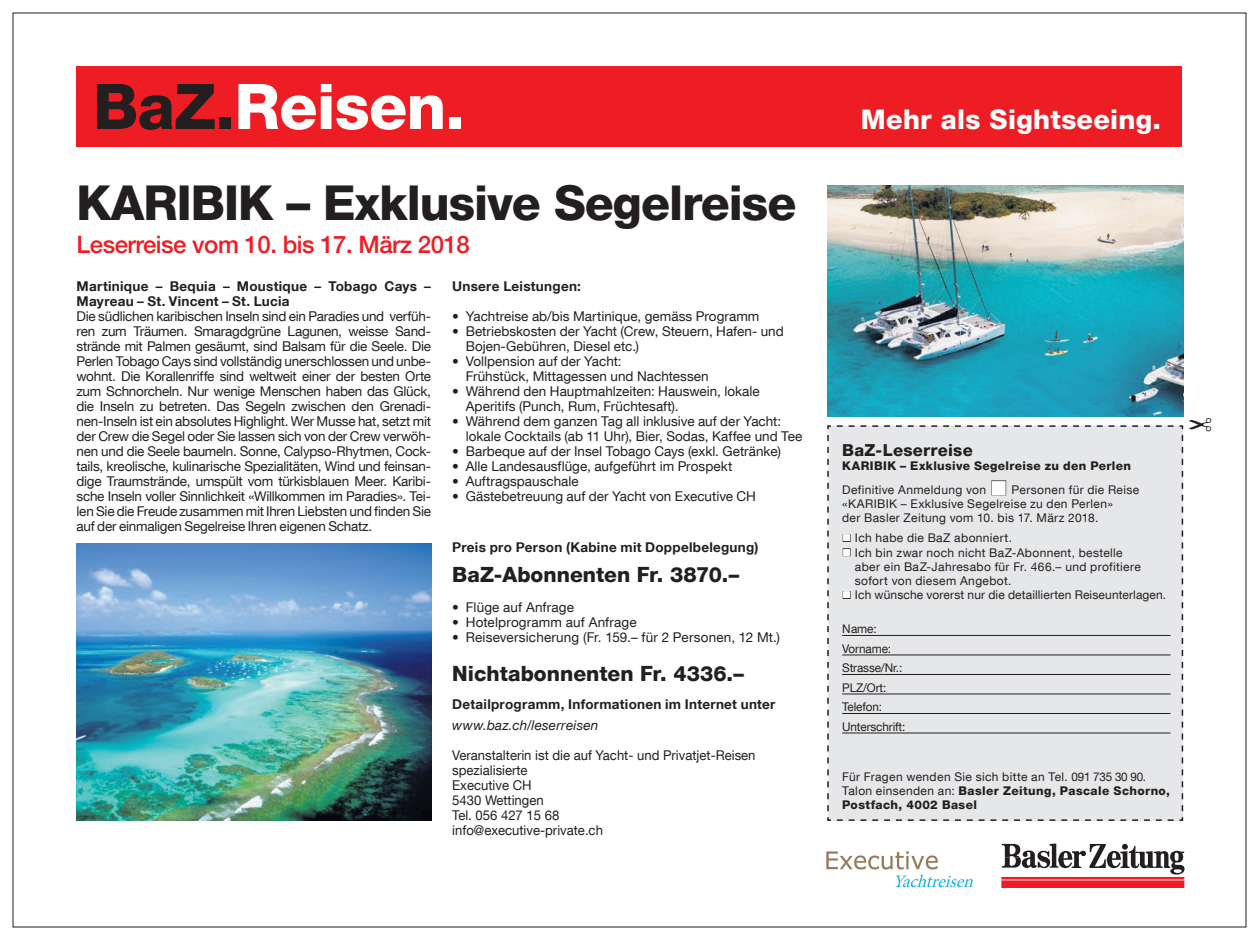
<style>
.page{position:relative;width:1259px;height:940px;background:#fff}
.page>*{position:absolute;margin:0;border:0;box-sizing:border-box;transform-origin:0 0}
.t1{font:800 63px "Helvetica Neue LT Com";letter-spacing:-.015em;color:#fff}
.t2{font:800 48px "Helvetica Neue LT Com";letter-spacing:-.02em;color:#231f20}
.t3{font:800 27px "Helvetica Neue LT Com";letter-spacing:.01em;color:#fff}
.t4{font:500 24px "Helvetica Neue";letter-spacing:-.02em;color:#ee1d23}
.t5{font:800 21px "Helvetica Neue LT Com";color:#231f20}
.t6{font:800 16.5px "Helvetica Neue LT Com";letter-spacing:.015em;color:#231f20}
.t7{font:13.5px/15px "Helvetica Neue LT Com";color:#231f20}
.t8{font:700 13.5px/15px "Helvetica Neue LT Com";letter-spacing:.02em;color:#231f20}
.t9{font:italic 13.5px "Helvetica Neue LT Com";letter-spacing:.02em;color:#231f20}
.t10{font:12px/14.2px "Helvetica Neue LT Com";letter-spacing:.03em;color:#231f20}
.t11{font:12px/19.5px "Helvetica Neue LT Com";letter-spacing:-.01em;color:#231f20}
.t12{font:12px "Helvetica Neue LT Com";letter-spacing:.01em;color:#231f20}
.s1{color:#231f20}
.s2{font-weight:800}
.s3{color:#fff}
</style>
<div class="page">
<div style="left:1001px;top:877px;width:183px;height:2px;border:1px solid #ee1d23"></div>
<div style="left:1002px;top:881px;width:181px;height:6px;background:#ee1d23"></div>
<div style="left:1001px;top:880px;width:183px;height:7px;border:1px solid #ee1d23"></div>
<svg style="left:1001px;top:843px;width:183px;height:32px"></svg>
<div style="left:77px;top:66px;width:1105px;height:81px;background:#ee1d23"></div>
<div style="left:827px;top:425px;width:357px;height:396px;background:#e6e7e9"></div>
<hr style="left:842px;top:635px;width:328px;height:1px;background:#231f20">
<hr style="left:842px;top:654px;width:328px;height:1px;background:#231f20">
<hr style="left:842px;top:674px;width:328px;height:1px;background:#231f20">
<hr style="left:842px;top:693px;width:328px;height:1px;background:#231f20">
<hr style="left:842px;top:713px;width:328px;height:1px;background:#231f20">
<hr style="left:842px;top:732px;width:328px;height:1px;background:#231f20">
<div style="left:991px;top:480px;width:15px;height:15px;border:1px solid #231f20"></div>
<div style="left:842px;top:534px;width:8px;height:8px;border:1px solid #231f20"></div>
<div style="left:842px;top:548px;width:8px;height:8px;border:1px solid #231f20"></div>
<div style="left:842px;top:591px;width:8px;height:8px;border:1px solid #231f20"></div>
<img style="left:77px;top:543px;width:354px;height:278px">
<img style="left:828px;top:186px;width:355px;height:230px">
<img style="left:826px;top:851px;width:147px;height:37px">
<h1 class="t1" style="left:93px;top:69px;width:374px"><span class="s1">BaZ.</span>Reisen.</h1>
<h2 class="t2" style="left:77px;top:175px;width:721px">KARIBIK – Exklusive Segelreise</h2>
<h3 class="t4" style="left:77px;top:225px;width:395px">Leserreise vom 10. bis 17. März 2018</h3>
<p class="t8" style="left:452px;top:278px;width:130px">Unsere Leistungen:</p>
<p class="t7" style="left:452px;top:308px;width:309px">• Yachtreise ab/bis Martinique, gemäss Programm</p>
<p class="t7" style="left:466px;top:323px;width:319px;text-indent:-14px">• Betriebskosten der Yacht (Crew, Steuern, Hafen- und<br>Bojen-Gebühren, Diesel etc.)</p>
<p class="t7" style="left:466px;top:353px;width:244px;text-indent:-14px">• Vollpension auf der Yacht:<br>Frühstück, Mittagessen und Nachtessen</p>
<p class="t7" style="left:466px;top:383px;width:295px;text-indent:-14px">• Während den Hauptmahlzeiten: Hauswein, lokale<br>Aperitifs (Punch, Rum, Früchtesaft).</p>
<p class="t7" style="left:466px;top:413px;width:338px;text-indent:-14px">• Während dem ganzen Tag all inklusive auf der Yacht: lokale Cocktails (ab 11 Uhr), Bier, Sodas, Kaffee und Tee</p>
<p class="t7" style="left:452px;top:443px;width:330px">• Barbeque auf der Insel Tobago Cays (exkl. Getränke)</p>
<p class="t7" style="left:452px;top:458px;width:281px">• Alle Landesausflüge, aufgeführt im Prospekt</p>
<p class="t7" style="left:452px;top:473px;width:128px">• Auftragspauschale</p>
<p class="t7" style="left:452px;top:488px;width:305px">• Gästebetreuung auf der Yacht von Executive CH</p>
<p class="t8" style="left:452px;top:539px;width:308px">Preis pro Person (Kabine mit Doppelbelegung)</p>
<h3 class="t5" style="left:452px;top:562px;width:288px">BaZ-Abonnenten Fr. 3870.–</h3>
<p class="t7" style="left:452px;top:599px;width:123px">• Flüge auf Anfrage</p>
<p class="t7" style="left:452px;top:614px;width:186px">• Hotelprogramm auf Anfrage</p>
<p class="t7" style="left:452px;top:629px;width:329px">• Reiseversicherung (Fr. 159.– für 2 Personen, 12 Mt.)</p>
<h3 class="t5" style="left:452px;top:661px;width:293px">Nichtabonnenten Fr. 4336.–</h3>
<p class="t8" style="left:452px;top:696px;width:325px">Detailprogramm, Informationen im Internet unter</p>
<p class="t9" style="left:452px;top:717px;width:148px">www.baz.ch/leserreisen</p>
<p class="t7" style="left:452px;top:748px;width:305px">Veranstalterin ist die auf Yacht- und Privatjet-Reisen spezialisierte<br>Executive CH<br>5430 Wettingen<br>Tel. 056 427 15 68<br>info@executive-private.ch</p>
<p class="t8" style="left:77px;top:278px;width:356px">Martinique – Bequia – Moustique – Tobago Cays –<br>Mayreau – St. Vincent – St. Lucia</p>
<p class="t7" style="left:77px;top:308px;width:356px;text-align:justify">Die südlichen karibischen Inseln sind ein Paradies und verfüh&shy;ren zum Träumen. Smaragdgrüne Lagunen, weisse Sand&shy;strände mit Palmen gesäumt, sind Balsam für die Seele. Die Perlen Tobago Cays sind vollständig unerschlossen und unbe&shy;wohnt. Die Korallenriffe sind weltweit einer der besten Orte zum Schnorcheln. Nur wenige Menschen haben das Glück, die Inseln zu betreten. Das Segeln zwischen den Grenadi&shy;nen-Inseln ist ein absolutes Highlight. Wer Musse hat, setzt mit der Crew die Segel oder Sie lassen sich von der Crew verwöh&shy;nen und die Seele baumeln. Sonne, Calypso-Rhytmen, Cock&shy;tails, kreolische, kulinarische Spezialitäten, Wind und feinsan&shy;dige Traumstrände, umspült vom türkisblauen Meer. Karibi&shy;sche Inseln voller Sinnlichkeit «Willkommen im Paradies». Tei&shy;len Sie die Freude zusammen mit Ihren Liebsten und finden Sie auf der einmaligen Segelreise Ihren eigenen Schatz.</p>
<h3 class="t3" style="left:861px;top:103px;width:302px">Mehr als Sightseeing.</h3>
<p class="t6" style="left:842px;top:440px;width:132px">BaZ-Leserreise</p>
<p class="t10" style="left:842px;top:454px;width:299px;line-height:23.2px"><span class="s2">KARIBIK – Exklusive Segelreise zu den Perlen<br></span>Definitive Anmeldung von <span class="s3">■</span> Personen für die Reise</p>
<p class="t10" style="left:842px;top:496px;width:272px">«KARIBIK – Exklusive Segelreise zu den Perlen» der Basler Zeitung vom 10. bis 17. März 2018.</p>
<p class="t10" style="left:842px;top:530px;width:171px"><span class="s3">■</span> Ich habe die BaZ abonniert.</p>
<p class="t10" style="left:855px;top:545px;width:287px;text-indent:-13px"><span class="s3">■</span> Ich bin zwar noch nicht BaZ-Abonnent, bestelle aber ein BaZ-Jahresabo für Fr. 466.– und profitiere sofort von diesem Angebot.</p>
<p class="t12" style="left:842px;top:587px;width:326px"><span class="s3">■</span> Ich wünsche vorerst nur die detaillierten Reiseunterlagen.</p>
<p class="t11" style="left:842px;top:619px;width:65px">Name:<br>Vorname:<br>Strasse/Nr.:<br>PLZ/Ort:<br>Telefon:<br>Unterschrift:</p>
<p class="t10" style="left:842px;top:769px;width:329px">Für Fragen wenden Sie sich bitte an Tel. 091 735 30 90.<br>Talon einsenden an: <span class="s2">Basler Zeitung, Pascale Schorno,<br>Postfach, 4002 Basel</span></p>
</div>
